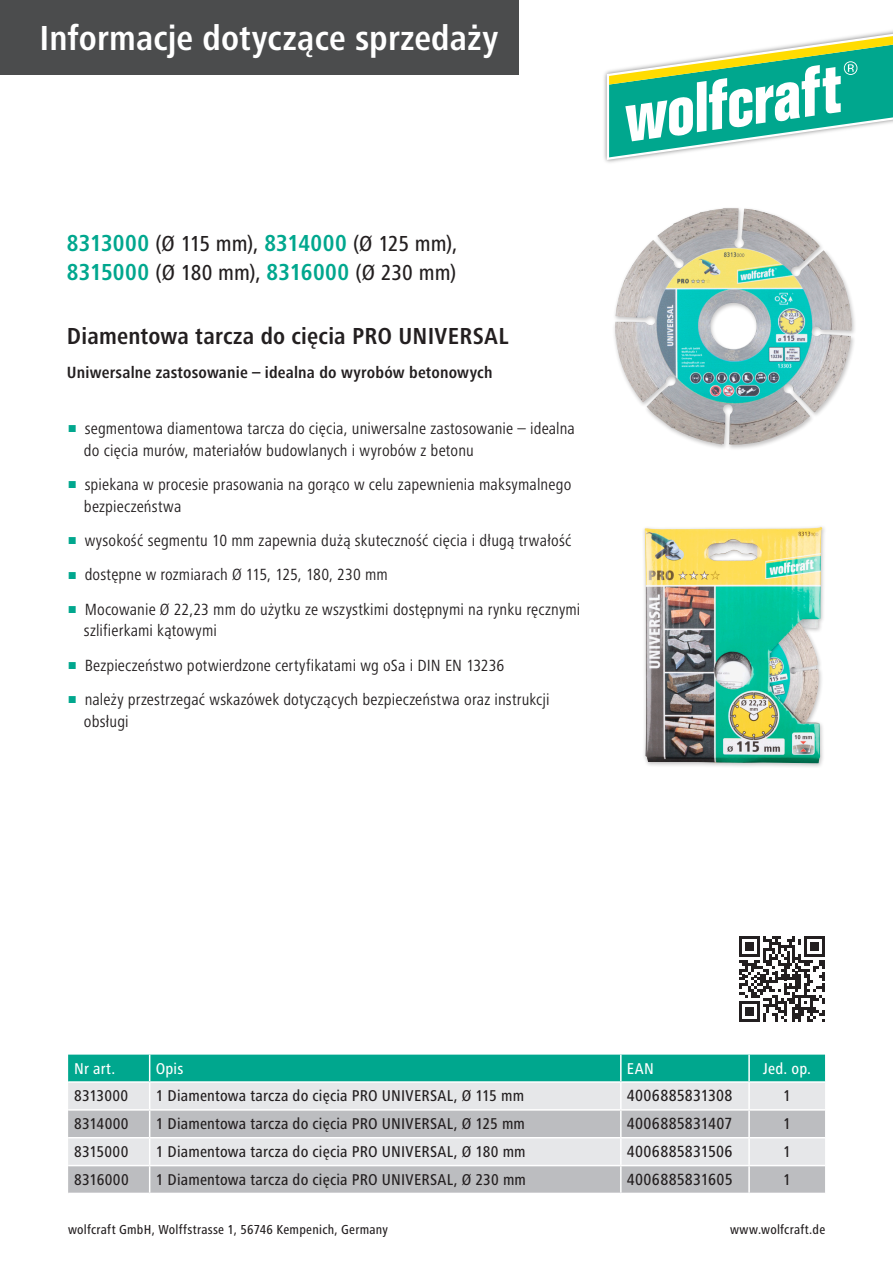
<style>
.page{position:relative;width:893px;height:1263px;background:#fff}
.page>*{position:absolute;margin:0;border:0;box-sizing:border-box;transform-origin:0 0}
.Zwischenheadlines{font:700 condensed 36px "Frutiger Next LTW1 G";letter-spacing:.005em;color:#fff}
.Subhead{font:700 condensed 24px "Frutiger Next LTW1 G";letter-spacing:.005em;color:#231f20}
.Subhead-2{font:500 condensed 22.5px/29.2px "Frutiger Next LTW1 G";color:#231f20}
.t1{font:condensed 16.8px/21.6px "Frutiger Next LTW1 G";letter-spacing:.01em;color:#231f20}
.Einleitung_Fliesstxt_Produktseite{font:500 condensed 16.8px "Frutiger Next LTW1 G";letter-spacing:.015em;color:#231f20}
.Fiesstxt_Aufzaehlung_Produktseite{font:700 condensed 16.8px "Frutiger Next LTW1 G";letter-spacing:.01em;color:#231f20}
.Einleitung_Fliesstxt_Produktseite-2{font:500 condensed 16.2px "Frutiger Next LTW1 G";letter-spacing:.01em;color:#231f20}
.Einleitung_Fliesstxt_Produktseite-3{font:500 condensed 16.2px "Frutiger Next LTW1 G";letter-spacing:.015em;color:#fff}
.t2{font:500 condensed 13.5px "Frutiger Next LTW1 G";letter-spacing:.02em;color:#231f20}
.s1{font-weight:700;font-size:24px;color:#00a78e}
.s2{font-family:"Arial";font-stretch:normal;font-size:15px;color:#00a78e}
</style>
<div class="page">
<img style="left:604px;top:30px;width:289px;height:133px">
<svg style="left:607px;top:34px;width:286px;height:126px"></svg>
<div style="left:0;top:0;width:519px;height:75px;background:#4b4c4d"></div>
<div style="left:612px;top:206px;width:245px;height:244px;background:#231f20;opacity:.27"></div>
<img style="left:615px;top:208px;width:237px;height:237px">
<div style="left:642px;top:524px;width:185px;height:245px;background:#231f20;opacity:.27"></div>
<img style="left:644px;top:527px;width:178px;height:236px">
<svg style="left:739px;top:936px;width:86px;height:86px"></svg>
<svg style="left:68px;top:1054px;width:757px;height:139px;background:#abccc9"></svg>
<hr style="left:621px;top:1165px;width:128px;height:1px;background:#fff">
<hr style="left:620px;top:1166px;width:2px;height:27px;background:#fff">
<hr style="left:749px;top:1165px;width:76px;height:1px;background:#fff">
<hr style="left:748px;top:1166px;width:2px;height:27px;background:#fff">
<p class="Zwischenheadlines" style="left:39px;top:17px;width:461px">Informacje dotyczące sprzedaży</p>
<p class="Subhead-2" style="left:67px;top:229px;width:392px"><span class="s1">8313000</span> (Ø 115 mm), <span class="s1">8314000</span> (Ø 125 mm),<br><span class="s1">8315000</span> (Ø 180 mm), <span class="s1">8316000</span> (Ø 230 mm)</p>
<p class="Subhead" style="left:67px;top:322px;width:443px">Diamentowa tarcza do cięcia PRO UNIVERSAL</p>
<p class="Fiesstxt_Aufzaehlung_Produktseite" style="left:67px;top:363px;width:427px">Uniwersalne zastosowanie – idealna do wyrobów betonowych</p>
<p class="t1" style="left:84px;top:417px;width:492px;text-indent:-16px"><span class="s2">■</span> segmentowa diamentowa tarcza do cięcia, uniwersalne zastosowanie – idealna do cięcia murów, materiałów budowlanych i wyrobów z betonu</p>
<p class="t1" style="left:84px;top:473px;width:489px;text-indent:-16px"><span class="s2">■</span> spiekana w procesie prasowania na gorąco w celu zapewnienia maksymalnego bezpieczeństwa</p>
<p class="t1" style="left:68px;top:529px;width:505px"><span class="s2">■</span> wysokość segmentu 10 mm zapewnia dużą skuteczność cięcia i długą trwałość</p>
<p class="t1" style="left:68px;top:564px;width:322px"><span class="s2">■</span> dostępne w rozmiarach Ø 115, 125, 180, 230 mm</p>
<p class="t1" style="left:84px;top:598px;width:498px;text-indent:-16px"><span class="s2">■</span> Mocowanie Ø 22,23 mm do użytku ze wszystkimi dostępnymi na rynku ręcznymi szlifierkami kątowymi</p>
<p class="t1" style="left:68px;top:654px;width:438px"><span class="s2">■</span> Bezpieczeństwo potwierdzone certyfikatami wg oSa i DIN EN 13236</p>
<p class="t1" style="left:84px;top:688px;width:467px;text-indent:-16px"><span class="s2">■</span> należy przestrzegać wskazówek dotyczących bezpieczeństwa oraz instrukcji obsługi</p>
<p class="Einleitung_Fliesstxt_Produktseite-3" style="left:74px;top:1059px;width:43px">Nr art.</p>
<p class="Einleitung_Fliesstxt_Produktseite-3" style="left:156px;top:1059px;width:29px">Opis</p>
<p class="Einleitung_Fliesstxt_Produktseite-3" style="left:627px;top:1059px;width:28px">EAN</p>
<p class="Einleitung_Fliesstxt_Produktseite-3" style="left:763px;top:1059px;width:50px">Jed. op.</p>
<p class="Einleitung_Fliesstxt_Produktseite-2" style="left:74px;top:1086px;width:56px">8313000</p>
<p class="Einleitung_Fliesstxt_Produktseite-2" style="left:156px;top:1086px;width:370px">1 Diamentowa tarcza do cięcia PRO UNIVERSAL, Ø 115 mm</p>
<p class="Einleitung_Fliesstxt_Produktseite" style="left:627px;top:1086px;width:107px">4006885831308</p>
<p class="Einleitung_Fliesstxt_Produktseite-2" style="left:783px;top:1086px;width:9px">1</p>
<p class="Einleitung_Fliesstxt_Produktseite-2" style="left:74px;top:1114px;width:56px">8314000</p>
<p class="Einleitung_Fliesstxt_Produktseite-2" style="left:156px;top:1114px;width:371px">1 Diamentowa tarcza do cięcia PRO UNIVERSAL, Ø 125 mm</p>
<p class="Einleitung_Fliesstxt_Produktseite" style="left:627px;top:1114px;width:107px">4006885831407</p>
<p class="Einleitung_Fliesstxt_Produktseite-2" style="left:783px;top:1114px;width:9px">1</p>
<p class="Einleitung_Fliesstxt_Produktseite-2" style="left:74px;top:1142px;width:56px">8315000</p>
<p class="Einleitung_Fliesstxt_Produktseite-2" style="left:156px;top:1142px;width:372px">1 Diamentowa tarcza do cięcia PRO UNIVERSAL, Ø 180 mm</p>
<p class="Einleitung_Fliesstxt_Produktseite" style="left:627px;top:1142px;width:107px">4006885831506</p>
<p class="Einleitung_Fliesstxt_Produktseite-2" style="left:783px;top:1142px;width:9px">1</p>
<p class="Einleitung_Fliesstxt_Produktseite-2" style="left:74px;top:1170px;width:56px">8316000</p>
<p class="Einleitung_Fliesstxt_Produktseite-2" style="left:156px;top:1170px;width:372px">1 Diamentowa tarcza do cięcia PRO UNIVERSAL, Ø 230 mm</p>
<p class="Einleitung_Fliesstxt_Produktseite" style="left:627px;top:1170px;width:107px">4006885831605</p>
<p class="Einleitung_Fliesstxt_Produktseite-2" style="left:783px;top:1170px;width:9px">1</p>
<p class="t2" style="left:68px;top:1221px;width:321px">wolfcraft GmbH, Wolffstrasse 1, 56746 Kempenich, Germany</p>
<p class="t2" style="left:730px;top:1221px;width:97px">www.wolfcraft.de</p>
</div>
